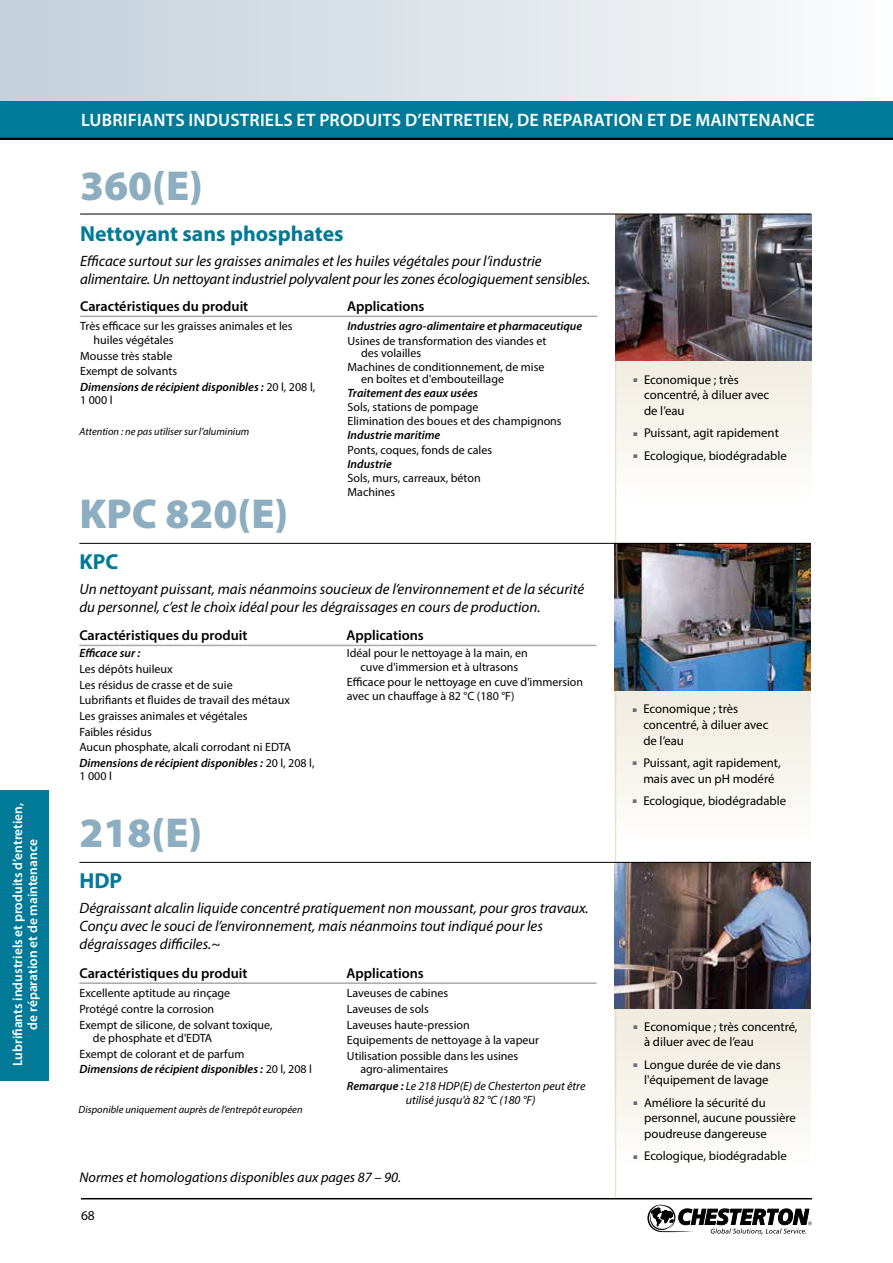
<style>
.page{position:relative;width:893px;height:1263px;background:#fff}
.page>*{position:absolute;margin:0;border:0;box-sizing:border-box;transform-origin:0 0}
.t1{font:900 42px "Myriad Pro";color:#8dadc0}
.t2{font:700 21.75px "Myriad Pro";color:#007a96}
.t3{font:600 18px "Myriad Pro";letter-spacing:.01em;color:#fff}
.t4{font:italic 15px/18px "Myriad Pro";color:#000}
.t5{font:600 14.25px "Myriad Pro";color:#000}
.t6{font:italic 14.25px "Myriad Pro";color:#000}
.t7{font:600 13.5px/15px "Myriad Pro";color:#fff;text-align:center}
.t8{font:13.5px "Myriad Pro";color:#000}
.t9{font:12.75px/15.8px "Myriad Pro";color:#000}
.t10{font:12px/15.6px "Myriad Pro";color:#000}
.t11{font:italic 600 12px "Myriad Pro";color:#000}
.t12{font:italic 12px/16.4px "Myriad Pro";color:#000}
.t13{font:italic 10.5px "Myriad Pro";color:#000}
.s1{font-weight:600;font-style:italic}
.s2{font-style:normal}
.s3{font-weight:600}
.s4{color:#696b73}
</style>
<div class="page">
<hr style="left:81px;top:1198px;width:731px;height:1px;background:#000">
<svg style="left:647px;top:1204px;width:165px;height:30px"></svg>
<div style="left:0;top:0;width:892px;height:120px;background:linear-gradient(to right,#c2d0da,#fbfbfc)"></div>
<div style="left:0;top:101px;width:893px;height:38px;background:#007a96"></div>
<hr style="left:0;top:138px;width:893px;height:2px;background:#000">
<svg style="left:616px;top:1009px;width:194px;height:157px"></svg>
<svg style="left:616px;top:690px;width:194px;height:151px"></svg>
<div style="left:616px;top:214px;width:195px;height:287px;background:linear-gradient(to right,#f7f5ee,#f7f5ee)"></div>
<hr style="left:615px;top:214px;width:1px;height:983px;background:#e3dbc2">
<img style="left:615px;top:215px;width:196px;height:146px">
<hr style="left:80px;top:214px;width:731px;height:1px;background:#000">
<hr style="left:80px;top:316px;width:517px;height:1px;background:#a9aaaf">
<img style="left:615px;top:544px;width:195px;height:146px">
<hr style="left:79px;top:543px;width:731px;height:1px;background:#000">
<hr style="left:79px;top:645px;width:517px;height:1px;background:#a9aaaf">
<img style="left:615px;top:863px;width:195px;height:146px">
<hr style="left:79px;top:862px;width:731px;height:1px;background:#000">
<hr style="left:79px;top:982px;width:517px;height:2px;background:#a9aaaf">
<div style="left:0;top:790px;width:48px;height:290px;background:#007a96"></div>
<p class="t7" style="left:10px;top:1066px;width:265px;rotate:-90deg">Lubrifiants industriels et produits d’entretien, de réparation et de maintenance</p>
<h3 class="t3" style="left:81px;top:108px;width:735px">LUBRIFIANTS INDUSTRIELS ET PRODUITS D’ENTRETIEN, DE REPARATION ET DE MAINTENANCE</h3>
<h1 class="t1" style="left:80px;top:158px;width:124px">360(E)</h1>
<h2 class="t2" style="left:80px;top:220px;width:265px">Nettoyant sans phosphates</h2>
<p class="t4" style="left:80px;top:252px;width:512px">Efficace surtout sur les graisses animales et les huiles végétales pour l’industrie alimentaire. Un nettoyant industriel polyvalent pour les zones écologiquement sensibles.</p>
<p class="t5" style="left:80px;top:297px;width:170px">Caractéristiques du produit</p>
<p class="t5" style="left:347px;top:297px;width:79px">Applications</p>
<p class="t10" style="left:94px;top:319px;width:201px;line-height:13.5px;text-indent:-14px">Très efficace sur les graisses animales et les huiles végétales</p>
<p class="t10" style="left:80px;top:347px;width:237px">Mousse très stable<br>Exempt de solvants<br><span class="s1">Dimensions de récipient disponibles :</span> 20 l, 208 l,</p>
<p class="t10" style="left:80px;top:392px;width:34px">1 000 l</p>
<p class="t11" style="left:348px;top:319px;width:236px">Industries agro-alimentaire et pharmaceutique</p>
<p class="t10" style="left:361px;top:334px;width:187px;line-height:12px;text-indent:-14px">Usines de transformation des viandes et des volailles</p>
<p class="t10" style="left:361px;top:360px;width:185px;line-height:12px;text-indent:-14px">Machines de conditionnement, de mise en boîtes et d'embouteillage</p>
<p class="t11" style="left:348px;top:385px;width:132px">Traitement des eaux usées</p>
<p class="t10" style="left:348px;top:400px;width:216px;line-height:14.1px">Sols, stations de pompage<br>Elimination des boues et des champignons</p>
<p class="t11" style="left:348px;top:428px;width:94px">Industrie maritime</p>
<p class="t10" style="left:348px;top:441px;width:146px">Ponts, coques, fonds de cales</p>
<p class="t11" style="left:348px;top:456px;width:46px">Industrie</p>
<p class="t10" style="left:348px;top:471px;width:135px;line-height:14.1px">Sols, murs, carreaux, béton<br>Machines</p>
<p class="t13" style="left:80px;top:425px;width:171px">Attention : ne pas utiliser sur l'aluminium</p>
<h1 class="t1" style="left:79px;top:485px;width:210px">KPC 820(E)</h1>
<h2 class="t2" style="left:79px;top:548px;width:40px">KPC</h2>
<p class="t4" style="left:79px;top:580px;width:506px">Un nettoyant puissant, mais néanmoins soucieux de l’environnement et de la sécurité du personnel, c’est le choix idéal pour les dégraissages en cours de production.</p>
<p class="t5" style="left:79px;top:627px;width:170px">Caractéristiques du produit</p>
<p class="t5" style="left:347px;top:627px;width:79px">Applications</p>
<p class="t11" style="left:79px;top:645px;width:62px">Efficace sur :</p>
<p class="t10" style="left:79px;top:661px;width:237px">Les dépôts huileux<br>Les résidus de crasse et de suie<br>Lubrifiants et fluides de travail des métaux<br>Les graisses animales et végétales<br>Faibles résidus<br>Aucun phosphate, alcali corrodant ni EDTA <span class="s1">Dimensions de récipient disponibles :</span> 20 l, 208 l,</p>
<p class="t10" style="left:79px;top:768px;width:34px">1 000 l</p>
<p class="t10" style="left:347px;top:646px;width:182px;line-height:13.5px;text-align:center">Idéal pour le nettoyage à la main, en cuve d'immersion et à ultrasons</p>
<p class="t10" style="left:347px;top:675px;width:238px;line-height:13.5px">Efficace pour le nettoyage en cuve d'immersion avec un chauffage à 82 °C (180 °F)</p>
<h1 class="t1" style="left:79px;top:804px;width:124px">218(E)</h1>
<h2 class="t2" style="left:79px;top:867px;width:44px">HDP</h2>
<p class="t4" style="left:79px;top:899px;width:511px">Dégraissant alcalin liquide concentré pratiquement non moussant, pour gros travaux.<br>Conçu avec le souci de l’environnement, mais néanmoins tout indiqué pour les dégraissages difficiles.~</p>
<p class="t10" style="left:79px;top:985px;width:195px">Excellente aptitude au rinçage<br>Protégé contre la corrosion<br>Exempt de silicone, de solvant toxique,</p>
<p class="t10" style="left:79px;top:1030px;width:234px;text-indent:14px">de phosphate et d'EDTA<br>Exempt de colorant et de parfum<br><span class="s1">Dimensions de récipient disponibles :</span> 20 l, 208 l</p>
<p class="t5" style="left:79px;top:964px;width:170px">Caractéristiques du produit</p>
<p class="t5" style="left:347px;top:964px;width:79px">Applications</p>
<p class="t10" style="left:347px;top:985px;width:194px">Laveuses de cabines<br>Laveuses de sols<br>Laveuses haute-pression<br>Equipements de nettoyage à la vapeur<br>Utilisation possible dans les usines</p>
<p class="t12" style="left:347px;top:1061px;width:240px;text-indent:14px"><span class="s2">agro-alimentaires<br></span><span class="s3">Remarque :</span> Le 218 HDP(E) de Chesterton peut être</p>
<p class="t12" style="left:406px;top:1091px;width:131px">utilisé jusqu'à 82 °C (180 °F)</p>
<p class="t13" style="left:79px;top:1103px;width:226px">Disponible uniquement auprès de l’entrepôt européen</p>
<p class="t6" style="left:80px;top:1168px;width:323px">Normes et homologations disponibles aux pages 87 – 90.</p>
<p class="t8" style="left:81px;top:1207px;width:15px">68</p>
<p class="t9" style="left:644px;top:371px;width:127px;text-indent:-10px"><span class="s4">■</span> Economique ; très concentré, à diluer avec de l’eau</p>
<p class="t9" style="left:633px;top:425px;width:147px"><span class="s4">■</span> Puissant, agit rapidement</p>
<p class="t9" style="left:633px;top:447px;width:155px"><span class="s4">■</span> Ecologique, biodégradable</p>
<p class="t9" style="left:643px;top:701px;width:127px;text-indent:-10px"><span class="s4">■</span> Economique ; très concentré, à diluer avec de l’eau</p>
<p class="t9" style="left:633px;top:754px;width:149px;text-align:center"><span class="s4">■</span> Puissant, agit rapidement, mais avec un pH modéré</p>
<p class="t9" style="left:633px;top:792px;width:155px"><span class="s4">■</span> Ecologique, biodégradable</p>
<p class="t9" style="left:644px;top:1018px;width:155px;text-indent:-10px"><span class="s4">■</span> Economique ; très concentré, à diluer avec de l’eau</p>
<p class="t9" style="left:634px;top:1056px;width:149px;text-align:center"><span class="s4">■</span> Longue durée de vie dans l'équipement de lavage</p>
<p class="t9" style="left:644px;top:1094px;width:153px;text-indent:-10px"><span class="s4">■</span> Améliore la sécurité du personnel, aucune poussière poudreuse dangereuse</p>
<p class="t9" style="left:634px;top:1148px;width:155px"><span class="s4">■</span> Ecologique, biodégradable</p>
</div>
